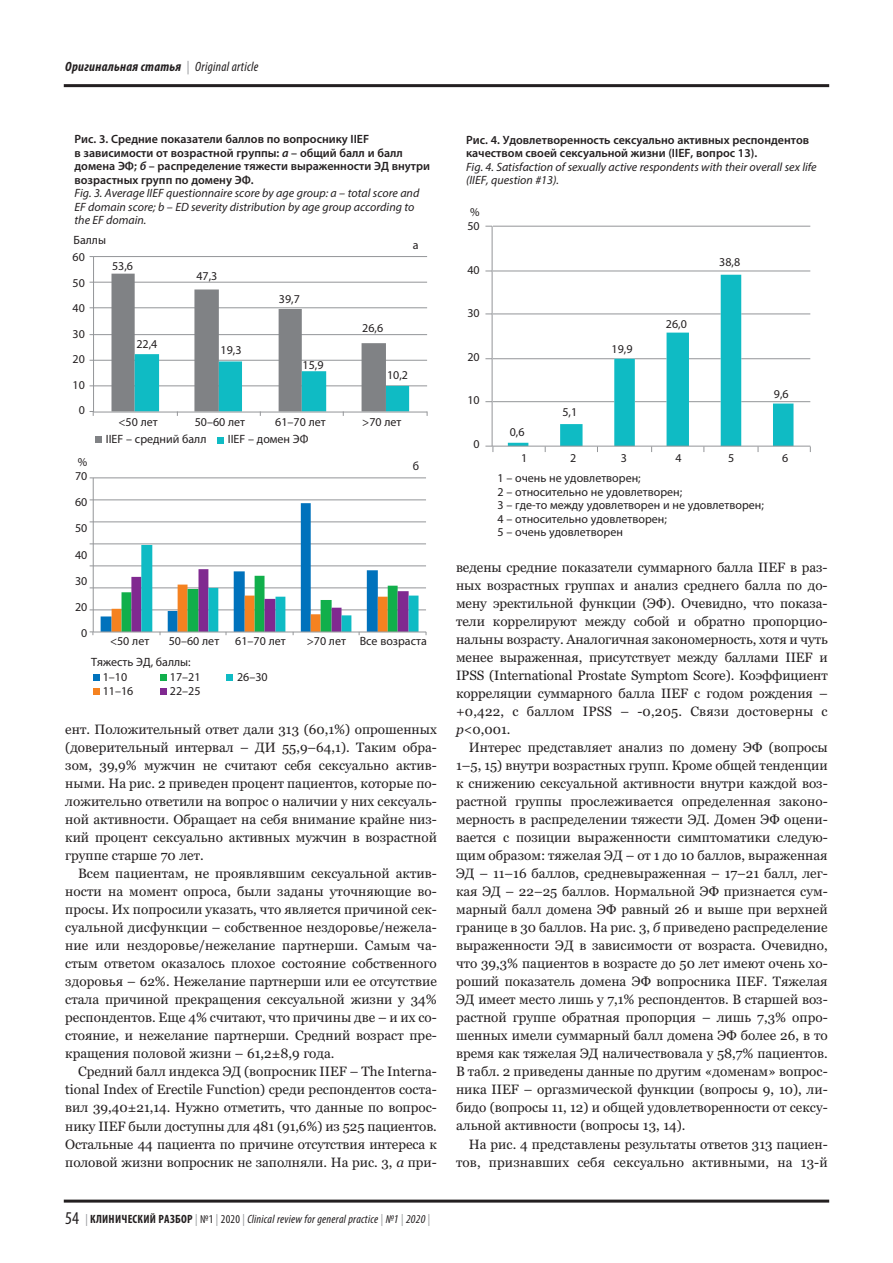
<style>
.page{position:relative;width:893px;height:1263px;background:#fff}
.page>*{position:absolute;margin:0;border:0;box-sizing:border-box;transform-origin:0 0}
.t1{font:13.5px/18px "Georgia";color:#231f20;text-align:justify}
.t2{font:italic 700 condensed 13.5px "Myriad Pro";letter-spacing:.02em;color:#231f20}
.t3{font:12px/13.5px "Myriad Pro";color:#231f20}
.t4{font:600 12px/13.5px "Myriad Pro";color:#231f20}
.t5{font:italic 12px/13.5px "Myriad Pro";color:#231f20}
.t6{font:italic condensed 12px "Myriad Pro";letter-spacing:.02em;color:#231f20}
.s1{font-weight:400;font-style:normal;color:#939598}
.s2{font-weight:400}
.s3{font-style:italic}
.s4{font-style:normal;font-size:18px}
.s5{font-style:normal;color:#939598}
.s6{font-weight:700;font-style:normal}
.s7{font-style:normal}
</style>
<div class="page">
<hr style="left:64px;top:1199px;width:765px;height:3px;background:#231f20">
<hr style="left:64px;top:84px;width:765px;height:3px;background:#231f20">
<hr style="left:93px;top:385px;width:334px;height:1px;background:#939598">
<hr style="left:93px;top:360px;width:334px;height:1px;background:#939598">
<hr style="left:93px;top:334px;width:334px;height:1px;background:#939598">
<hr style="left:93px;top:307px;width:334px;height:1px;background:#939598">
<hr style="left:93px;top:282px;width:334px;height:1px;background:#939598">
<hr style="left:93px;top:256px;width:334px;height:1px;background:#939598">
<hr style="left:93px;top:257px;width:1px;height:155px;background:#939598">
<hr style="left:94px;top:412px;width:333px;height:1px;background:#939598">
<svg style="left:111px;top:274px;width:298px;height:142px"></svg>
<div style="left:95px;top:437px;width:7px;height:6px;background:#808285"></div>
<div style="left:217px;top:437px;width:7px;height:7px;background:#0fbbc4"></div>
<hr style="left:93px;top:609px;width:333px;height:1px;background:#939598">
<hr style="left:93px;top:587px;width:333px;height:1px;background:#939598">
<hr style="left:93px;top:565px;width:333px;height:1px;background:#939598">
<hr style="left:93px;top:543px;width:333px;height:1px;background:#939598">
<hr style="left:93px;top:521px;width:333px;height:1px;background:#939598">
<hr style="left:93px;top:499px;width:333px;height:1px;background:#939598">
<hr style="left:93px;top:477px;width:333px;height:1px;background:#939598">
<hr style="left:93px;top:478px;width:1px;height:154px;background:#939598">
<hr style="left:93px;top:632px;width:333px;height:1px;background:#939598">
<svg style="left:101px;top:503px;width:317px;height:132px"></svg>
<svg style="left:160px;top:675px;width:6px;height:6px"></svg>
<svg style="left:160px;top:688px;width:6px;height:6px"></svg>
<svg style="left:93px;top:675px;width:6px;height:6px"></svg>
<svg style="left:93px;top:688px;width:6px;height:6px"></svg>
<svg style="left:227px;top:674px;width:6px;height:6px"></svg>
<hr style="left:493px;top:401px;width:317px;height:1px;background:#939598">
<hr style="left:493px;top:358px;width:317px;height:1px;background:#939598">
<hr style="left:493px;top:313px;width:317px;height:1px;background:#939598">
<hr style="left:493px;top:270px;width:317px;height:1px;background:#939598">
<hr style="left:493px;top:226px;width:317px;height:1px;background:#939598">
<svg style="left:508px;top:275px;width:285px;height:171px"></svg>
<hr style="left:492px;top:226px;width:1px;height:220px;background:#939598">
<hr style="left:492px;top:446px;width:318px;height:1px;background:#939598">
<svg style="left:485px;top:446px;width:8px;height:6px"></svg>
<p class="t2" style="left:65px;top:62px;width:195px">Оригинальная статья <span class="s1">|</span> <span class="s2">original article</span></p>
<p class="t4" style="left:75px;top:133px;width:357px">Рис. 3. Средние показатели баллов по вопроснику IIEF<br>в зависимости от возрастной группы: <span class="s3">а</span> – общий балл и балл домена ЭФ; <span class="s3">б</span> – распределение тяжести выраженности ЭД внутри возрастных групп по домену ЭФ.</p>
<p class="t5" style="left:75px;top:187px;width:346px">Fig. 3. Average IIEF questionnaire score by age group: а – total score and<br>EF domain score; b – ED severity distribution by age group according to the EF domain.</p>
<p class="t3" style="left:73px;top:245px;width:14px;line-height:25.5px;text-align:center">60<br>50<br>40<br>30<br>20<br>10<br>0</p>
<p class="t3" style="left:74px;top:234px;width:34px">Баллы</p>
<p class="t3" style="left:413px;top:239px;width:7px">a</p>
<p class="t3" style="left:112px;top:260px;width:22px">53,6</p>
<p class="t3" style="left:196px;top:270px;width:22px">47,3</p>
<p class="t3" style="left:279px;top:293px;width:22px">39,7</p>
<p class="t3" style="left:362px;top:322px;width:22px">26,6</p>
<p class="t3" style="left:136px;top:338px;width:22px">22,4</p>
<p class="t3" style="left:221px;top:344px;width:22px">19,3</p>
<p class="t3" style="left:303px;top:359px;width:22px">15,9</p>
<p class="t3" style="left:387px;top:369px;width:22px">10,2</p>
<p class="t3" style="left:75px;top:457px;width:14px">%<br>70</p>
<p class="t3" style="left:75px;top:490px;width:14px;line-height:26.2px;text-align:center">60<br>50<br>40<br>30<br>20<br>0</p>
<p class="t3" style="left:118px;top:416px;width:41px">&lt;50 лет</p>
<p class="t3" style="left:195px;top:416px;width:52px">50–60 лет</p>
<p class="t3" style="left:275px;top:416px;width:52px">61–70 лет</p>
<p class="t3" style="left:362px;top:416px;width:41px">&gt;70 лет</p>
<p class="t3" style="left:106px;top:433px;width:102px">IIEF – средний балл</p>
<p class="t3" style="left:228px;top:433px;width:82px">IIEF – домен ЭФ</p>
<p class="t3" style="left:413px;top:460px;width:8px">б</p>
<p class="t3" style="left:110px;top:635px;width:41px">&lt;50 лет</p>
<p class="t3" style="left:169px;top:635px;width:52px">50–60 лет</p>
<p class="t3" style="left:235px;top:635px;width:52px">61–70 лет</p>
<p class="t3" style="left:307px;top:635px;width:122px">&gt;70 лет Все возраста</p>
<p class="t3" style="left:91px;top:656px;width:101px">Тяжесть ЭД, баллы:</p>
<p class="t3" style="left:103px;top:671px;width:32px">1–10<br>11–16</p>
<p class="t3" style="left:170px;top:671px;width:32px">17–21<br>22–25</p>
<p class="t3" style="left:237px;top:671px;width:32px">26–30</p>
<p class="t1" style="left:65px;top:721px;width:373px">ент. Положительный ответ дали 313 (60,1%) опрошенных (доверительный интервал – ДИ 55,9–64,1). Таким обра&shy;зом, 39,9% мужчин не считают себя сексуально актив&shy;ными. На рис. 2 приведен процент пациентов, которые по&shy;ложительно ответили на вопрос о наличии у них сексуаль&shy;ной активности. Обращает на себя внимание крайне низ&shy;кий процент сексуально активных мужчин в возрастной группе старше 70 лет.</p>
<p class="t1" style="left:65px;top:865px;width:373px;text-indent:13px">Всем пациентам, не проявлявшим сексуальной актив&shy;ности на момент опроса, были заданы уточняющие во&shy;просы. Их попросили указать, что является причиной сек&shy;суальной дисфункции – собственное нездоровье/нежела&shy;ние или нездоровье/нежелание партнерши. Самым ча&shy;стым ответом оказалось плохое состояние собственного здоровья – 62%. Нежелание партнерши или ее отсутствие стала причиной прекращения сексуальной жизни у 34% респондентов. Еще 4% считают, что причины две – и их со&shy;стояние, и нежелание партнерши. Средний возраст пре&shy;кращения половой жизни – 61,2±8,9 года.</p>
<p class="t1" style="left:65px;top:1063px;width:373px;text-indent:13px">Средний балл индекса ЭД (вопросник IIeF – The Interna&shy;tional Index of erectile Function) среди респондентов соста&shy;вил 39,40±21,14. Нужно отметить, что данные по вопрос&shy;нику IIeF были доступны для 481 (91,6%) из 525 пациентов.<br>Остальные 44 пациента по причине отсутствия интереса к половой жизни вопросник не заполняли. На рис. 3, <span class="s3">а</span> при-</p>
<p class="t6" style="left:65px;top:1214px;width:366px"><span class="s4">54</span> <span class="s5">|</span> <span class="s6">КлиниЧеСКиЙ раЗБор</span> <span class="s5">|</span> <span class="s7">№1</span> <span class="s5">|</span> <span class="s7">2020</span> <span class="s5">|</span> Clinical review for general practice <span class="s5">|</span> №1 <span class="s5">|</span> 2020 <span class="s5">|</span></p>
<p class="t4" style="left:466px;top:134px;width:345px">Рис. 4. Удовлетворенность сексуально активных респондентов качеством своей сексуальной жизни (IIEF, вопрос 13).</p>
<p class="t5" style="left:466px;top:161px;width:352px">Fig. 4. Satisfaction of sexually active respondents with their overall sex life (IIEF, question #13).</p>
<p class="t3" style="left:467px;top:207px;width:14px">%<br>50</p>
<p class="t3" style="left:467px;top:264px;width:14px">40</p>
<p class="t3" style="left:467px;top:307px;width:14px">30</p>
<p class="t3" style="left:467px;top:351px;width:14px">20</p>
<p class="t3" style="left:467px;top:395px;width:14px">10</p>
<p class="t3" style="left:473px;top:438px;width:8px">0</p>
<p class="t3" style="left:510px;top:426px;width:16px">0,6</p>
<p class="t3" style="left:562px;top:406px;width:16px">5,1</p>
<p class="t3" style="left:612px;top:343px;width:22px">19,9</p>
<p class="t3" style="left:666px;top:318px;width:22px">26,0</p>
<p class="t3" style="left:719px;top:256px;width:22px">38,8</p>
<p class="t3" style="left:774px;top:388px;width:16px">9,6</p>
<p class="t3" style="left:521px;top:452px;width:8px">1</p>
<p class="t3" style="left:570px;top:452px;width:8px">2</p>
<p class="t3" style="left:621px;top:452px;width:8px">3</p>
<p class="t3" style="left:676px;top:452px;width:8px">4</p>
<p class="t3" style="left:728px;top:452px;width:8px">5</p>
<p class="t3" style="left:782px;top:452px;width:8px">6</p>
<p class="t3" style="left:497px;top:472px;width:268px">1 – очень не удовлетворен;<br>2 – относительно не удовлетворен;<br>3 – где-то между удовлетворен и не удовлетворен;<br>4 – относительно удовлетворен;<br>5 – очень удовлетворен</p>
<p class="t1" style="left:456px;top:559px;width:373px">ведены средние показатели суммарного балла IIeF в раз&shy;ных возрастных группах и анализ среднего балла по до&shy;мену эректильной функции (ЭФ). Очевидно, что показа&shy;тели коррелируют между собой и обратно пропорцио&shy;нальны возрасту. Аналогичная закономерность, хотя и чуть менее выраженная, присутствует между баллами IIeF и IPSS (International Prostate Symptom Score). Коэффициент корреляции суммарного балла IIeF с годом рождения – +0,422, с баллом IPSS – -0,205. Связи достоверны с <span class="s3">p</span>&lt;0,001.</p>
<p class="t1" style="left:456px;top:739px;width:373px;text-indent:13px">Интерес представляет анализ по домену ЭФ (вопросы 1–5, 15) внутри возрастных групп. Кроме общей тенденции к снижению сексуальной активности внутри каждой воз&shy;растной группы прослеживается определенная законо&shy;мерность в распределении тяжести ЭД. Домен ЭФ оцени&shy;вается с позиции выраженности симптоматики следую&shy;щим образом: тяжелая ЭД – от 1 до 10 баллов, выраженная ЭД – 11–16 баллов, средневыраженная – 17–21 балл, лег&shy;кая ЭД – 22–25 баллов. Нормальной ЭФ признается сум&shy;марный балл домена ЭФ равный 26 и выше при верхней границе в 30 баллов. На рис. 3, <span class="s3">б</span> приведено распределение выраженности ЭД в зависимости от возраста. Очевидно, что 39,3% пациентов в возрасте до 50 лет имеют очень хо&shy;роший показатель домена ЭФ вопросника IIeF. Тяжелая ЭД имеет место лишь у 7,1% респондентов. В старшей воз&shy;растной группе обратная пропорция – лишь 7,3% опро&shy;шенных имели суммарный балл домена ЭФ более 26, в то время как тяжелая ЭД наличествовала у 58,7% пациентов.<br>В табл. 2 приведены данные по другим «доменам» вопрос&shy;ника IIeF – оргазмической функции (вопросы 9, 10), ли&shy;бидо (вопросы 11, 12) и общей удовлетворенности от сексу&shy;альной активности (вопросы 13, 14).</p>
<p class="t1" style="left:456px;top:1135px;width:373px;text-align:right">На рис. 4 представлены результаты ответов 313 пациен&shy;тов, признавших себя сексуально активными, на 13-й</p>
</div>
